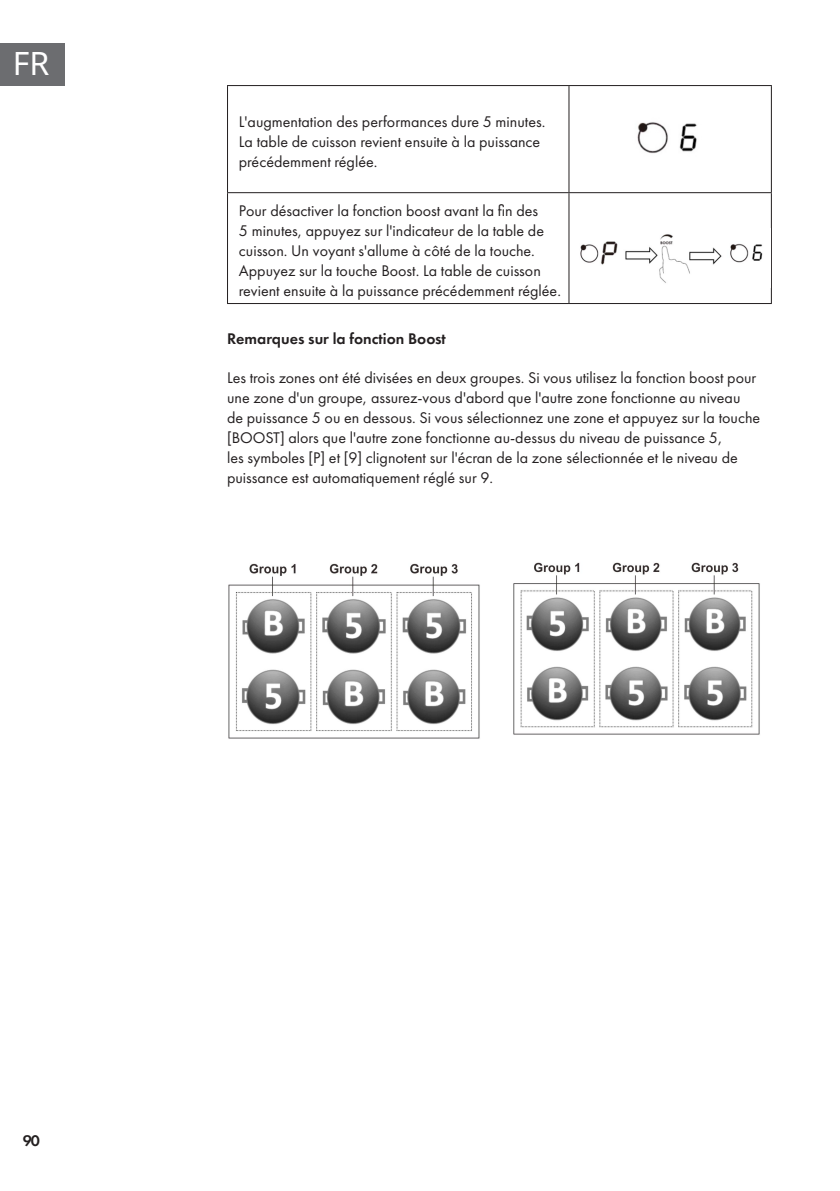
<style>
.page{position:relative;width:840px;height:1191px;background:#fff}
.page>*{position:absolute;margin:0;border:0;box-sizing:border-box;transform-origin:0 0}
.t1{font:32px "Noto Sans";color:#fff}
.Headline{font:16px/20px "Futura PTW08";color:#231f20}
.Tabelle{font:16px/20px "Futura PTW08";color:#231f20}
.Headline-2{font:600 16px "Futura PTW08";color:#231f20}
.t2{font:16px "Futura PTW08 Demi";color:#231f20}
</style>
<div class="page">
<div style="left:0;top:43px;width:65px;height:42px;background:#6c6d70"></div>
<hr style="left:227px;top:85px;width:341px;height:1px;background:#231f20">
<hr style="left:227px;top:86px;width:1px;height:106px;background:#231f20">
<hr style="left:568px;top:85px;width:203px;height:1px;background:#231f20">
<hr style="left:568px;top:86px;width:1px;height:106px;background:#231f20">
<hr style="left:770px;top:86px;width:1px;height:106px;background:#231f20">
<hr style="left:227px;top:192px;width:341px;height:1px;background:#231f20">
<hr style="left:227px;top:193px;width:1px;height:110px;background:#231f20">
<hr style="left:568px;top:192px;width:203px;height:1px;background:#231f20">
<hr style="left:568px;top:193px;width:1px;height:110px;background:#231f20">
<hr style="left:770px;top:193px;width:1px;height:110px;background:#231f20">
<hr style="left:227px;top:303px;width:341px;height:1px;background:#231f20">
<hr style="left:568px;top:303px;width:203px;height:1px;background:#231f20">
<img style="left:637px;top:122px;width:60px;height:32px">
<img style="left:569px;top:229px;width:194px;height:58px">
<img style="left:513px;top:562px;width:247px;height:173px">
<img style="left:228px;top:563px;width:252px;height:176px">
<h1 class="t1" style="left:13px;top:42px;width:38px">FR</h1>
<p class="Tabelle" style="left:239px;top:111px;width:308px">L'augmentation des performances dure 5 minutes.<br>La table de cuisson revient ensuite à la puissance précédemment réglée.</p>
<p class="Tabelle" style="left:239px;top:200px;width:323px">Pour désactiver la fonction boost avant la fin des<br>5 minutes, appuyez sur l'indicateur de la table de cuisson. Un voyant s'allume à côté de la touche.<br>Appuyez sur la touche Boost. La table de cuisson revient ensuite à la puissance précédemment réglée.</p>
<p class="Headline-2" style="left:227px;top:329px;width:220px">Remarques sur la fonction Boost</p>
<p class="Headline" style="left:227px;top:368px;width:534px">Les trois zones ont été divisées en deux groupes. Si vous utilisez la fonction boost pour une zone d'un groupe, assurez-vous d'abord que l'autre zone fonctionne au niveau de puissance 5 ou en dessous. Si vous sélectionnez une zone et appuyez sur la touche [BOOST] alors que l'autre zone fonctionne au-dessus du niveau de puissance 5,<br>les symboles [P] et [9] clignotent sur l'écran de la zone sélectionnée et le niveau de puissance est automatiquement réglé sur 9.</p>
<p class="t2" style="left:23px;top:1130px;width:19px">90</p>
</div>
